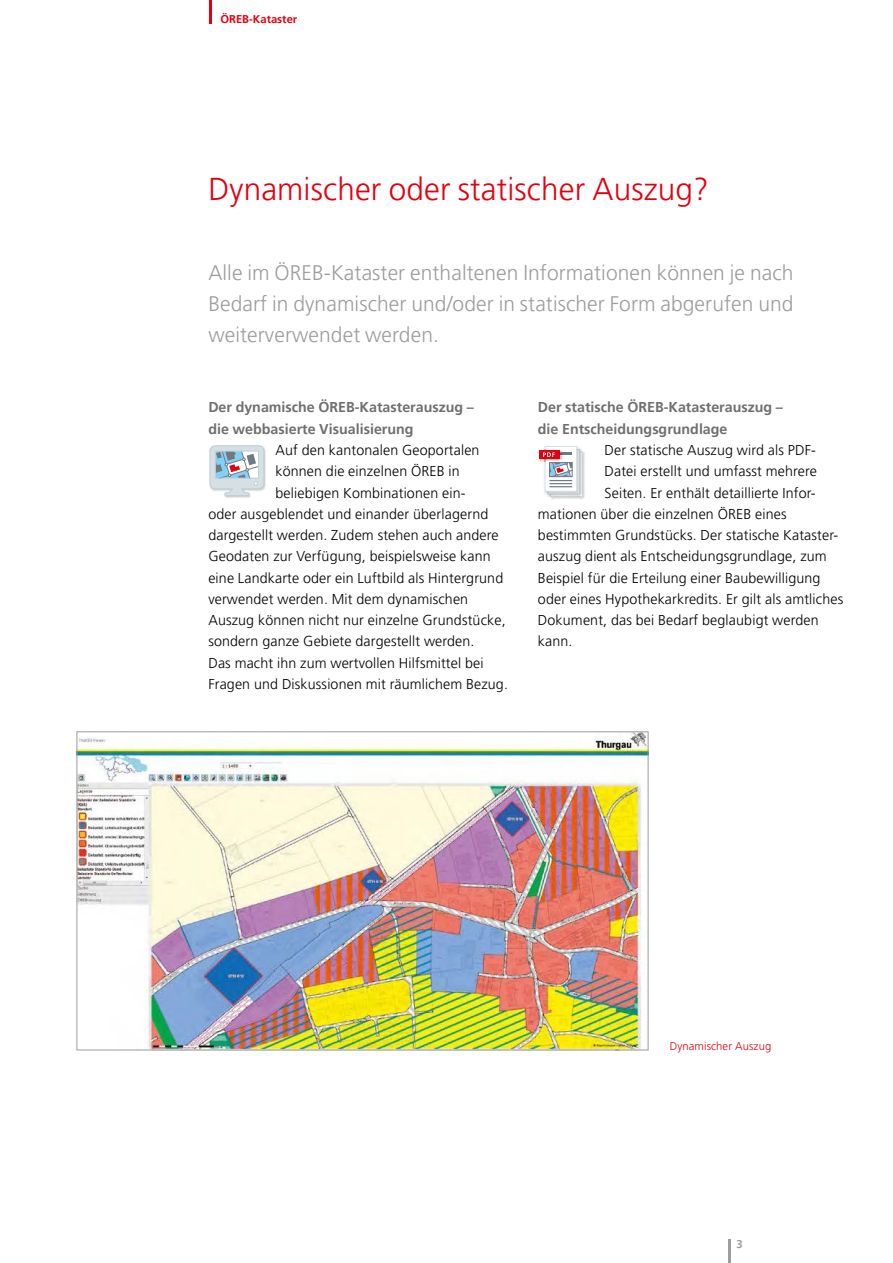
<style>
.page{position:relative;width:893px;height:1263px;background:#fff}
.page>*{position:absolute;margin:0;border:0;box-sizing:border-box;transform-origin:0 0}
.t1{font:300 31.5px "Frutiger";letter-spacing:.005em;color:#e3000f}
.t2{font:300 21px/30.9px "Frutiger";letter-spacing:.005em;color:#9c9d9d;text-align:justify}
.t3{font:300 14.25px "Frutiger";letter-spacing:.01em;color:#000}
.t4{font:700 14.25px/21.3px "Frutiger";color:#6f6f6e}
.t5{font:300 11.25px "Frutiger";letter-spacing:.01em;color:#e3000f}
.t6{font:700 11.25px "Frutiger";color:#e3000f}
.t7{font:700 11.25px "Frutiger";color:#9c9d9d}
</style>
<div class="page">
<hr style="left:728px;top:1239px;width:2px;height:24px;background:#9c9d9d">
<hr style="left:210px;top:0;width:2px;height:23px;background:#e3000f">
<img style="left:551px;top:452px;width:34px;height:48px">
<img style="left:550px;top:497px;width:33px;height:1px">
<img style="left:582px;top:451px;width:1px;height:46px">
<svg style="left:538px;top:446px;width:44px;height:51px"></svg>
<div style="left:549px;top:462px;width:23px;height:15px;border:1px solid #707a83"></div>
<img style="left:224px;top:448px;width:42px;height:50px">
<svg style="left:209px;top:445px;width:55px;height:51px"></svg>
<div style="left:215px;top:451px;width:44px;height:27px;border:1px solid #bfcfd8"></div>
<img style="left:79px;top:733px;width:567px;height:315px">
<p class="t6" style="left:220px;top:13px;width:78px">ÖREB-Kataster</p>
<h1 class="t1" style="left:208px;top:171px;width:502px">Dynamischer oder statischer Auszug?</h1>
<h2 class="t2" style="left:208px;top:257px;width:587px">Alle im ÖREB-Kataster enthaltenen Informationen können je nach Bedarf in dynamischer und/oder in statischer Form abgerufen und weiterverwendet werden.</h2>
<p class="t4" style="left:208px;top:397px;width:267px">Der dynamische ÖREB-Katasterauszug – die webbasierte Visualisierung</p>
<p class="t3" style="left:275px;top:442px;width:206px">Auf den kantonalen Geoportalen</p>
<p class="t3" style="left:275px;top:463px;width:186px">können die einzelnen ÖREB in</p>
<p class="t3" style="left:275px;top:485px;width:192px">beliebigen Kombinationen ein-</p>
<p class="t3" style="left:208px;top:506px;width:282px">oder ausgeblendet und einander überlagernd</p>
<p class="t3" style="left:208px;top:527px;width:292px">dargestellt werden. Zudem stehen auch andere</p>
<p class="t3" style="left:208px;top:548px;width:284px">Geodaten zur Verfügung, beispielsweise kann</p>
<p class="t3" style="left:208px;top:570px;width:296px">eine Landkarte oder ein Luftbild als Hintergrund</p>
<p class="t3" style="left:208px;top:591px;width:261px">verwendet werden. Mit dem dynamischen</p>
<p class="t3" style="left:208px;top:612px;width:299px">Auszug können nicht nur einzelne Grundstücke,</p>
<p class="t3" style="left:208px;top:633px;width:268px">sondern ganze Gebiete dargestellt werden.</p>
<p class="t3" style="left:208px;top:655px;width:277px">Das macht ihn zum wertvollen Hilfsmittel bei</p>
<p class="t3" style="left:208px;top:676px;width:301px">Fragen und Diskussionen mit räumlichem Bezug.</p>
<p class="t4" style="left:538px;top:397px;width:247px">Der statische ÖREB-Katasterauszug – die Entscheidungsgrundlage</p>
<p class="t3" style="left:604px;top:442px;width:213px">Der statische Auszug wird als PDF-</p>
<p class="t3" style="left:604px;top:463px;width:214px">Datei erstellt und umfasst mehrere</p>
<p class="t3" style="left:604px;top:485px;width:213px">Seiten. Er enthält detaillierte Infor-</p>
<p class="t3" style="left:538px;top:506px;width:250px">mationen über die einzelnen ÖREB eines</p>
<p class="t3" style="left:538px;top:527px;width:302px">bestimmten Grundstücks. Der statische Kataster-</p>
<p class="t3" style="left:538px;top:548px;width:290px">auszug dient als Entscheidungsgrundlage, zum</p>
<p class="t3" style="left:538px;top:570px;width:284px">Beispiel für die Erteilung einer Baubewilligung</p>
<p class="t3" style="left:538px;top:591px;width:307px">oder eines Hypothekarkredits. Er gilt als amtliches</p>
<p class="t3" style="left:538px;top:612px;width:282px">Dokument, das bei Bedarf beglaubigt werden</p>
<p class="t3" style="left:538px;top:633px;width:36px">kann.</p>
<p class="t5" style="left:670px;top:1040px;width:103px">Dynamischer Auszug</p>
<p class="t7" style="left:736px;top:1238px;width:8px">3</p>
</div>
